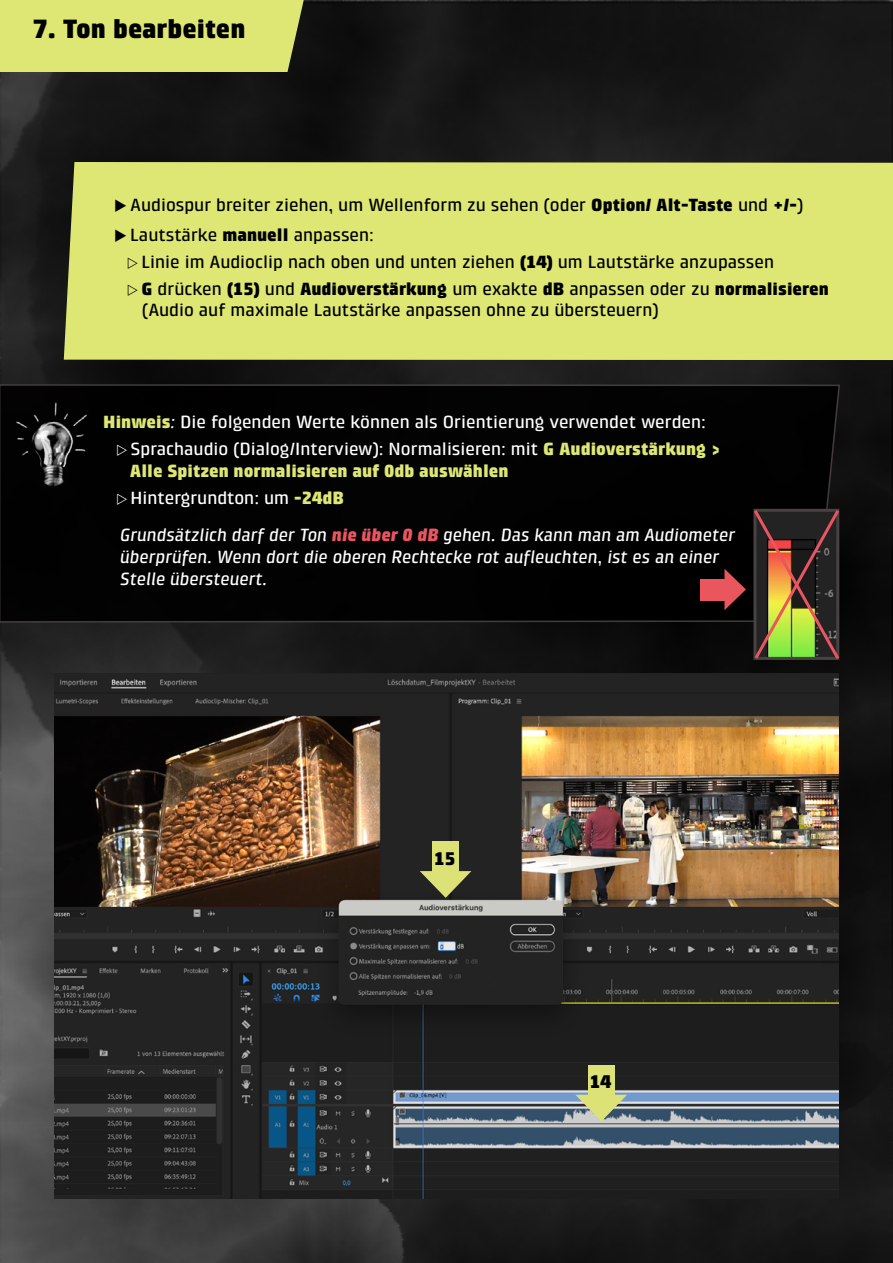
<style>
.page{position:relative;width:893px;height:1263px;background:#fff}
.page>*{position:absolute;margin:0;border:0;box-sizing:border-box;transform-origin:0 0}
.t1{font:900 27px "Klint Std";color:#000}
.t2{font:900 18.75px "Klint Std";color:#000}
.t3{font:500 18px/27px "Klint Std";color:#000}
.t4{font:italic 500 18px/21.6px "Klint Std";color:#fff}
.t5{font:500 18px/27px "Klint Std";color:#fff}
.t6{font:900 18px/27px "Klint Std";color:#dee774}
.s1{font-weight:900}
.s2{font-weight:900;color:#dee774}
.s3{font-style:italic}
.s4{font-weight:500;color:#fff}
.s5{font-weight:900;color:#ea5561}
</style>
<div class="page">
<img style="left:0;top:0;width:893px;height:1263px">
<div style="left:0;top:0;width:304px;height:72px;background:#dee774"></div>
<div style="left:64px;top:162px;width:829px;height:198px;background:#dee774"></div>
<img style="left:54px;top:673px;width:784px;height:526px">
<div style="left:588px;top:1065px;width:27px;height:30px;background:#dce276"></div>
<svg style="left:575px;top:1095px;width:52px;height:26px"></svg>
<div style="left:0;top:383px;width:841px;height:240px;background:#020202"></div>
<div style="left:432px;top:841px;width:27px;height:30px;background:#dce276"></div>
<svg style="left:420px;top:871px;width:51px;height:27px"></svg>
<div style="left:700px;top:579px;width:25px;height:21px;background:#ea565e"></div>
<svg style="left:724px;top:507px;width:118px;height:155px;background:#4c4128"></svg>
<img style="left:7px;top:401px;width:89px;height:90px">
<svg style="left:128px;top:257px;width:10px;height:11px"></svg>
<svg style="left:128px;top:284px;width:10px;height:11px"></svg>
<svg style="left:117px;top:444px;width:10px;height:12px"></svg>
<svg style="left:117px;top:493px;width:10px;height:12px"></svg>
<h1 class="t1" style="left:32px;top:14px;width:215px">7. Ton bearbeiten</h1>
<p class="t3" style="left:114px;top:191px;width:691px">◆ Audiospur breiter ziehen, um Wellenform zu sehen (oder <span class="s1">Option/ Alt-Taste</span> und <span class="s1">+/-</span>)</p>
<p class="t3" style="left:141px;top:221px;width:689px;text-indent:-27px">◆ Lautstärke <span class="s1">manuell</span> anpassen:<br>Linie im Audioclip nach oben und unten ziehen <span class="s1">(14)</span> um Lautstärke anzupassen<br><span class="s1">G</span> drücken <span class="s1">(15)</span> und <span class="s1">Audioverstärkung</span> um exakte <span class="s1">dB</span> anpassen oder zu <span class="s1">normalisieren</span></p>
<p class="t3" style="left:142px;top:297px;width:518px">(Audio auf maximale Lautstärke anpassen ohne zu übersteuern)</p>
<p class="t5" style="left:131px;top:409px;width:592px;text-indent:-27px"><span class="s2">Hinweis</span><span class="s3">:</span> Die folgenden Werte können als Orientierung verwendet werden:<br>Sprachaudio (Dialog/Interview): Normalisieren: mit <span class="s2">G Audioverstärkung &gt;</span></p>
<p class="t6" style="left:130px;top:457px;width:380px">Alle Spitzen normalisieren auf 0db auswählen<br><span class="s4">Hintergrundton: um</span> -24dB</p>
<p class="t4" style="left:120px;top:524px;width:616px">Grundsätzlich darf der Ton <span class="s5">nie über 0 dB</span> gehen. Das kann man am Audiometer überprüfen. Wenn dort die oberen Rechtecke rot aufleuchten, ist es an einer<br>Stelle übersteuert.</p>
<p class="t2" style="left:434px;top:847px;width:23px">15</p>
<p class="t2" style="left:590px;top:1071px;width:23px">14</p>
</div>
